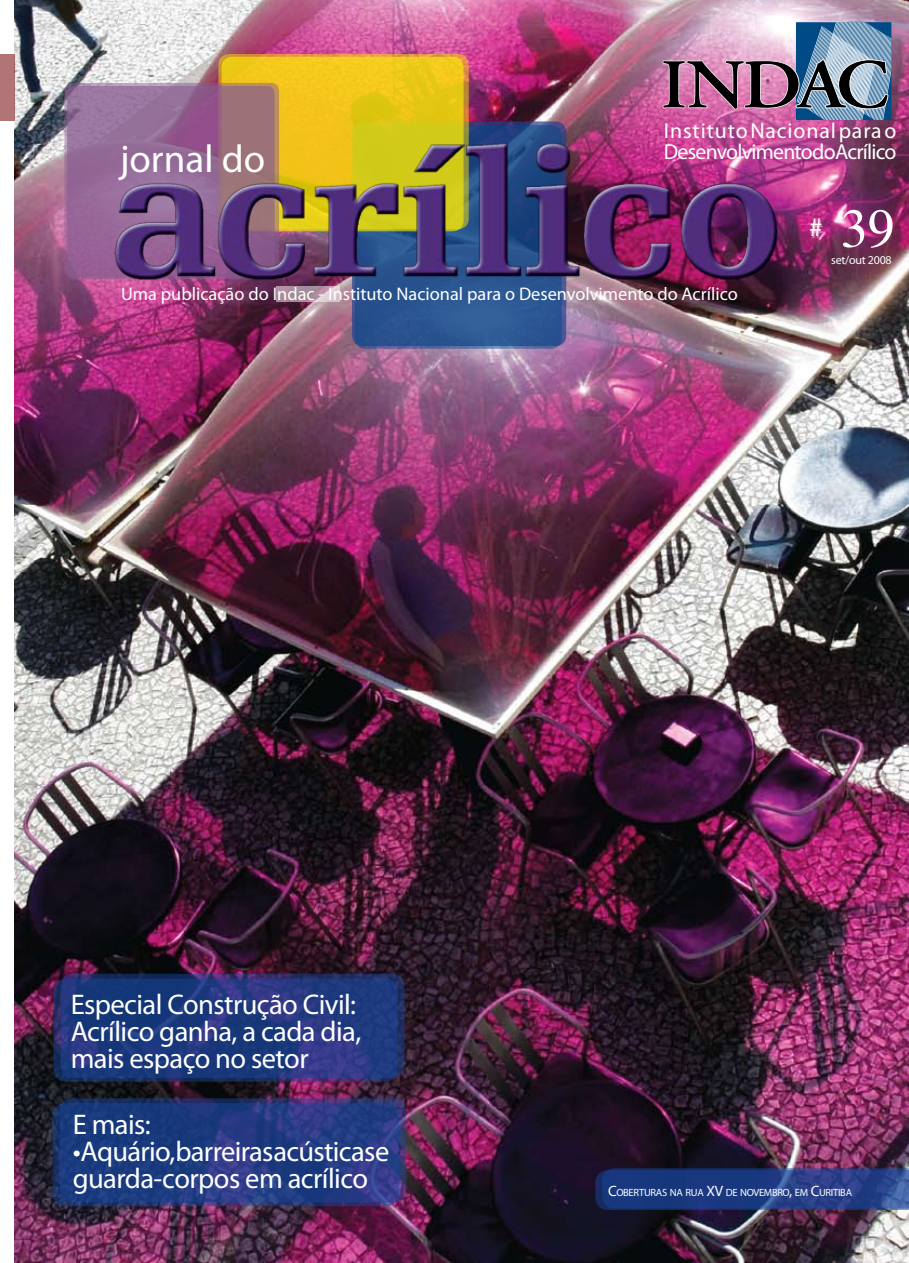
<style>
.page{position:relative;width:909px;height:1263px;background:#fff}
.page>*{position:absolute;margin:0;border:0;box-sizing:border-box;transform-origin:0 0}
.t1{font:39px "Myriad Pro";color:#fff}
.t2{font:28.5px/27px "Myriad Pro";letter-spacing:-.02em;color:#fff}
.t3{font:27px "Myriad Pro";color:#fff}
.t4{font:21.75px/21.8px "Myriad Pro";letter-spacing:-.035em;color:#fff}
.t5{font:18.3px "Myriad Pro";color:#fff}
.t6{font:12px "Myriad Pro";letter-spacing:-.02em;color:#fff}
.t7{font:10.5px "Myriad Pro";letter-spacing:-.03em;color:#fff}
.s1{font-size:15px}
</style>
<div class="page">
<img style="left:14px;top:0;width:894px;height:1263px">
<div style="left:0;top:54px;width:15px;height:66px;background:#b27476"></div>
<svg style="left:54px;top:978px;width:343px;height:104px"></svg>
<svg style="left:61px;top:974px;width:343px;height:104px;fill:#1c387c"></svg>
<svg style="left:53px;top:1103px;width:346px;height:103px"></svg>
<svg style="left:60px;top:1098px;width:346px;height:104px;fill:#1e3a7f"></svg>
<svg style="left:595px;top:1168px;width:313px;height:42px"></svg>
<svg style="left:354px;top:125px;width:207px;height:224px;fill:#2b5693"></svg>
<svg style="left:218px;top:54px;width:250px;height:175px"></svg>
<svg style="left:221px;top:57px;width:242px;height:174px;fill:#f3c71a"></svg>
<svg style="left:64px;top:83px;width:215px;height:194px"></svg>
<svg style="left:67px;top:86px;width:207px;height:193px"></svg>
<svg style="left:662px;top:22px;width:228px;height:98px"></svg>
<img style="left:15px;top:128px;width:851px;height:181px">
<svg style="left:842px;top:209px;width:50px;height:39px"></svg>
<h1 class="t1" style="left:120px;top:135px;width:147px">jornal do</h1>
<p class="t4" style="left:663px;top:119px;width:234px">Instituto Nacional para o<br>Desenvolvimento do Acrílico</p>
<p class="t3" style="left:810px;top:212px;width:15px">#</p>
<p class="t6" style="left:830px;top:253px;width:62px">set/out 2008</p>
<p class="t5" style="left:121px;top:282px;width:618px">Uma publicação do Indac - Instituto Nacional para o Desenvolvimento do Acrílico</p>
<p class="t2" style="left:71px;top:990px;width:292px">Especial Construção Civil:<br>Acrílico ganha, a cada dia, mais espaço no setor</p>
<p class="t2" style="left:73px;top:1111px;width:80px">E mais:</p>
<p class="t2" style="left:73px;top:1138px;width:318px">• Aquário, barreiras acústicas e guarda-corpos em acrílico</p>
<p class="t7" style="left:607px;top:1186px;width:245px"><span class="s1">C</span>OBERTURAS NA RUA <span class="s1">XV</span> DE NOVEMBRO<span class="s1">,</span> EM <span class="s1">C</span>URITIBA</p>
</div>
